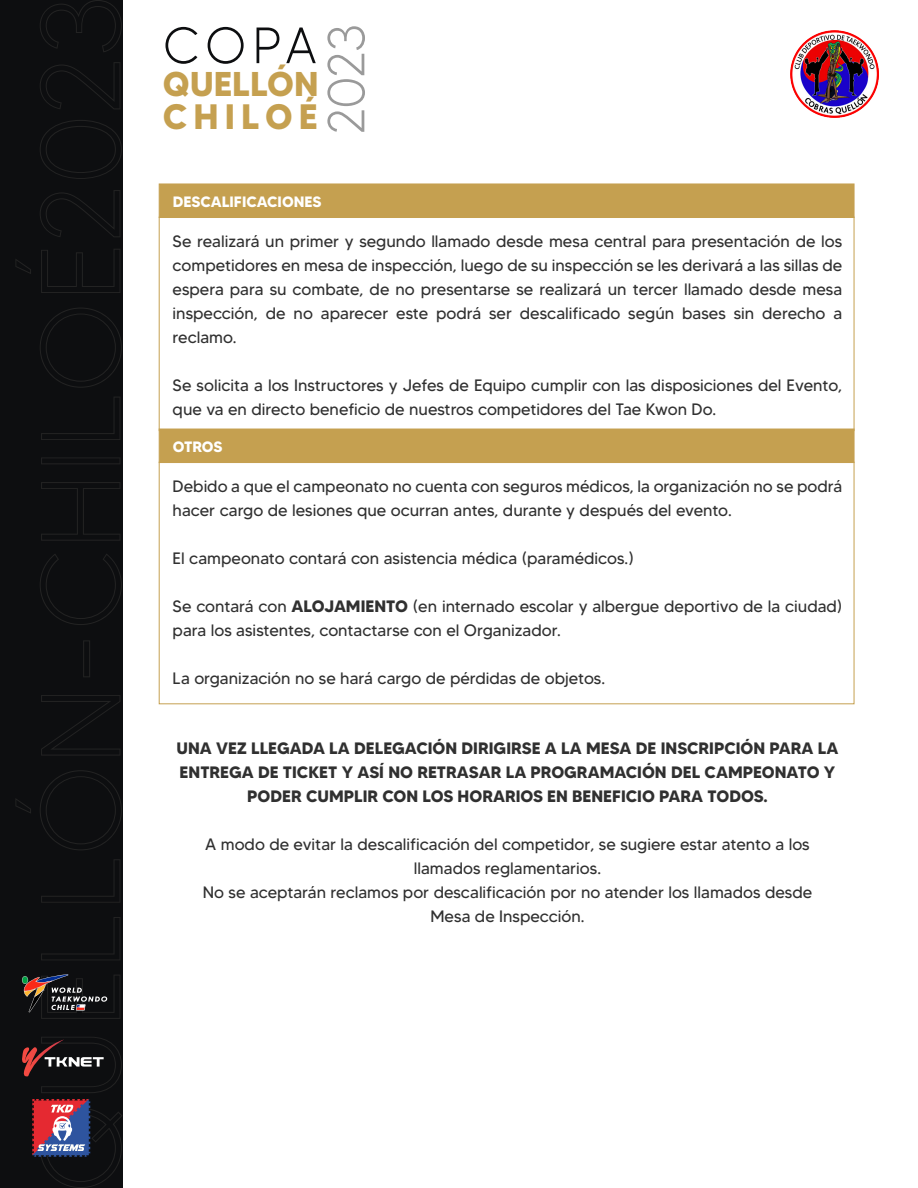
<style>
.page{position:relative;width:918px;height:1188px;background:#fff}
.page>*{position:absolute;margin:0;border:0;box-sizing:border-box;transform-origin:0 0}
.t1{font:300 51.9px "MADETOMMY";color:#9a9a9a}
.t2{font:300 51px "MADETOMMY";color:#0d0e10}
.t3{font:700 35.25px "MADETOMMY";letter-spacing:.175em;color:#c5a050}
.t4{font:700 34.35px "MADETOMMY";letter-spacing:-.005em;color:#c5a050}
.t5{font:16.5px/24px "MADETOMMY";color:#303030}
.t6{font:700 16.5px/24px "MADETOMMY";color:#303030;text-align:center}
.t7{font:700 15px "MADETOMMY";color:#fff}
.s1{font-weight:700}
</style>
<div class="page">
<div style="left:0;top:0;width:123px;height:1188px;background:#0d0e10"></div>
<svg style="left:41px;top:917px;width:79px;height:43px"></svg>
<svg style="left:41px;top:859px;width:79px;height:44px"></svg>
<svg style="left:15px;top:770px;width:107px;height:80px"></svg>
<svg style="left:41px;top:695px;width:79px;height:61px"></svg>
<svg style="left:83px;top:640px;width:7px;height:37px"></svg>
<svg style="left:40px;top:554px;width:82px;height:71px"></svg>
<svg style="left:41px;top:482px;width:79px;height:59px"></svg>
<svg style="left:41px;top:457px;width:79px;height:7px"></svg>
<svg style="left:41px;top:397px;width:79px;height:43px"></svg>
<svg style="left:40px;top:308px;width:82px;height:80px"></svg>
<svg style="left:15px;top:249px;width:105px;height:44px"></svg>
<svg style="left:40px;top:190px;width:80px;height:47px"></svg>
<svg style="left:40px;top:120px;width:82px;height:59px"></svg>
<svg style="left:40px;top:62px;width:80px;height:47px"></svg>
<svg style="left:40px;top:0;width:82px;height:52px"></svg>
<svg style="left:22px;top:1037px;width:100px;height:56px"></svg>
<svg style="left:32px;top:1099px;width:90px;height:89px"></svg>
<svg style="left:22px;top:974px;width:98px;height:45px"></svg>
<img style="left:790px;top:31px;width:89px;height:87px">
<div style="left:159px;top:184px;width:695px;height:34px;background:#c5a050"></div>
<div style="left:159px;top:429px;width:695px;height:34px;background:#c5a050"></div>
<div style="left:159px;top:462px;width:695px;height:242px;border:1px solid #c5a050"></div>
<h2 class="t2" style="left:163px;top:14px;width:156px">COPA</h2>
<h3 class="t4" style="left:163px;top:62px;width:157px">QUELLÓN</h3>
<h3 class="t3" style="left:163px;top:95px;width:156px">CHILOÉ</h3>
<h1 class="t1" style="left:314px;top:135px;width:112px;rotate:-90deg">2023</h1>
<p class="t7" style="left:173px;top:192px;width:150px">DESCALIFICACIONES</p>
<p class="t5" style="left:173px;top:229px;width:671px;text-align:justify">Se realizará un primer y segundo llamado desde mesa central para presentación de los competidores en mesa de inspección, luego de su inspección se les derivará a las sillas de espera para su combate, de no presentarse se realizará un tercer llamado desde mesa inspección, de no aparecer este podrá ser descalificado según bases sin derecho a reclamo.</p>
<p class="t5" style="left:173px;top:373px;width:671px">Se solicita a los Instructores y Jefes de Equipo cumplir con las disposiciones del Evento, que va en directo beneficio de nuestros competidores del Tae Kwon Do.</p>
<p class="t7" style="left:173px;top:437px;width:51px">OTROS</p>
<p class="t5" style="left:173px;top:474px;width:671px">Debido a que el campeonato no cuenta con seguros médicos, la organización no se podrá hacer cargo de lesiones que ocurran antes, durante y después del evento.</p>
<p class="t5" style="left:173px;top:546px;width:463px">El campeonato contará con asistencia médica (paramédicos.)</p>
<p class="t5" style="left:173px;top:594px;width:671px">Se contará con <span class="s1">ALOJAMIENTO</span> (en internado escolar y albergue deportivo de la ciudad) para los asistentes, contactarse con el Organizador.</p>
<p class="t5" style="left:173px;top:666px;width:434px">La organización no se hará cargo de pérdidas de objetos.</p>
<p class="t6" style="left:176px;top:736px;width:664px">UNA VEZ LLEGADA LA DELEGACIÓN DIRIGIRSE A LA MESA DE INSCRIPCIÓN PARA LA<br>ENTREGA DE TICKET Y ASÍ NO RETRASAR LA PROGRAMACIÓN DEL CAMPEONATO Y<br>PODER CUMPLIR CON LOS HORARIOS EN BENEFICIO PARA TODOS.</p>
<p class="t5" style="left:203px;top:832px;width:611px;text-align:center">A modo de evitar la descalificación del competidor, se sugiere estar atento a los llamados reglamentarios.<br>No se aceptarán reclamos por descalificación por no atender los llamados desde Mesa de Inspección.</p>
</div>
